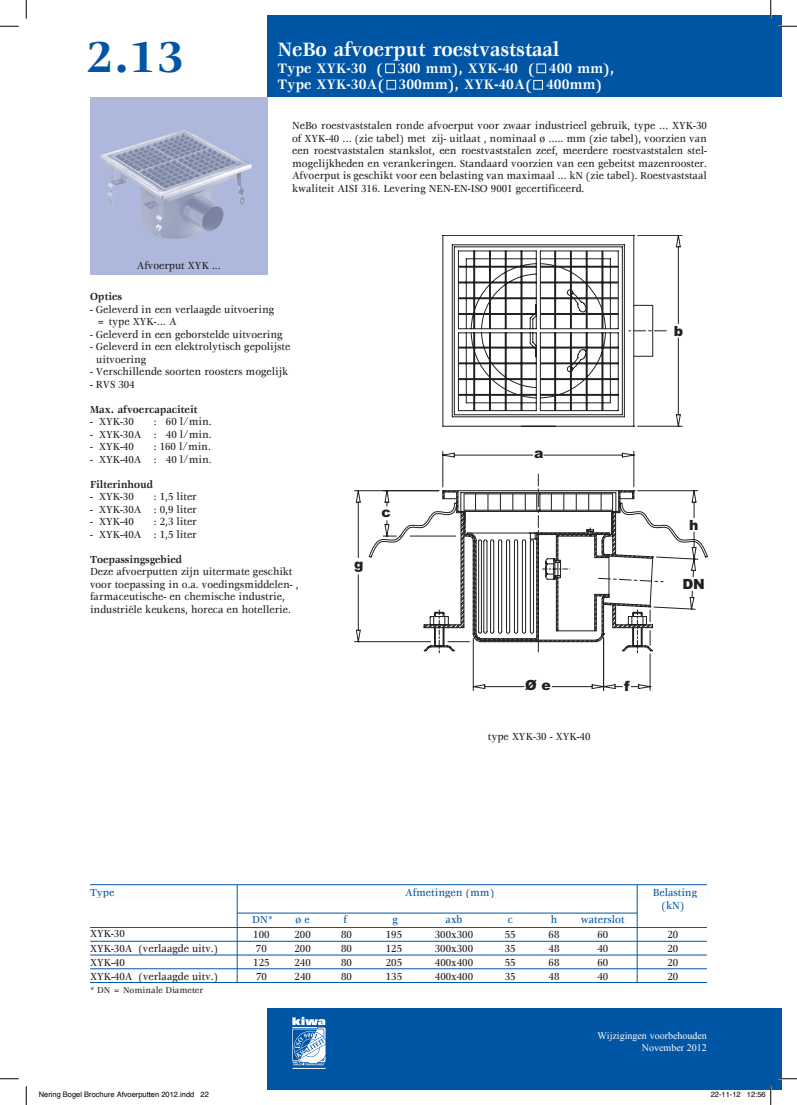
<style>
.page{position:relative;width:797px;height:1105px;background:#fff}
.page>*{position:absolute;margin:0;border:0;box-sizing:border-box;transform-origin:0 0}
.t1{font:700 47.5px "Veljovic";color:#0155a5}
.t2{font:700 21.25px "Veljovic";color:#fff;scale:.9 1}
.t3{font:700 15px/16.2px "Veljovic";color:#fff;scale:.9 1}
.t4{font:900 14px "Arial";color:#231f20}
.t5{font:500 11.25px/12.5px "Veljovic";color:#231f20;scale:.9 1}
.t6{font:700 11.25px "Veljovic";color:#231f20;scale:.9 1}
.t7{font:500 11.25px/13.8px "Veljovic";color:#0155a5;text-align:center;scale:.9 1}
.t8{font:10px/12.5px "Times New Roman";color:#fff;text-align:right}
.t9{font:500 9.38px "Veljovic";color:#231f20;scale:.9 1}
.t10{font:7.5px "Helvetica";color:#000}
</style>
<div class="page">
<div style="left:770px;top:1008px;width:11px;height:81px;background:#0155a5"></div>
<div style="left:267px;top:1008px;width:503px;height:81px;background:#0155a5"></div>
<hr style="left:292px;top:1068px;width:33px;height:1px;background:#fff">
<svg style="left:292px;top:1017px;width:34px;height:49px"></svg>
<div style="left:267px;top:16px;width:503px;height:81px;background:#0155a5"></div>
<div style="left:770px;top:16px;width:11px;height:81px;background:#0155a5"></div>
<div style="left:386px;top:80px;width:10px;height:10px;border:1px solid #fff"></div>
<div style="left:385px;top:64px;width:10px;height:9px;border:1px solid #fff"></div>
<div style="left:536px;top:64px;width:10px;height:9px;border:1px solid #fff"></div>
<div style="left:533px;top:80px;width:10px;height:10px;border:1px solid #fff"></div>
<svg style="left:442px;top:235px;width:186px;height:192px"></svg>
<svg style="left:458px;top:251px;width:160px;height:160px"></svg>
<svg style="left:628px;top:235px;width:54px;height:192px"></svg>
<svg style="left:354px;top:451px;width:344px;height:240px"></svg>
<hr style="left:90px;top:884px;width:617px;height:1px;background:#0155a5">
<hr style="left:90px;top:927px;width:617px;height:1px;background:#0155a5">
<hr style="left:90px;top:941px;width:617px;height:1px;background:#0155a5">
<hr style="left:90px;top:955px;width:617px;height:1px;background:#0155a5">
<hr style="left:90px;top:968px;width:617px;height:1px;background:#0155a5">
<hr style="left:90px;top:982px;width:617px;height:1px;background:#0155a5">
<hr style="left:237px;top:913px;width:400px;height:1px;background:#0155a5">
<hr style="left:637px;top:885px;width:1px;height:98px;background:#0155a5">
<hr style="left:237px;top:885px;width:1px;height:97px;background:#0155a5">
<div style="left:90px;top:97px;width:177px;height:177px;background:#adb8dc"></div>
<img style="left:100px;top:129px;width:151px;height:110px">
<svg style="left:0;top:25px;width:19px;height:2px"></svg>
<svg style="left:778px;top:25px;width:19px;height:2px"></svg>
<svg style="left:0;top:1078px;width:19px;height:1px"></svg>
<svg style="left:778px;top:1078px;width:19px;height:1px"></svg>
<svg style="left:25px;top:0;width:2px;height:19px"></svg>
<svg style="left:25px;top:1086px;width:2px;height:19px"></svg>
<svg style="left:770px;top:0;width:1px;height:19px"></svg>
<svg style="left:747px;top:1086px;width:24px;height:19px"></svg>
<h1 class="t1" style="left:86px;top:31px;width:99px">2.13</h1>
<p class="t5" style="left:137px;top:260px;width:94px">Afvoerput XYK ...</p>
<h2 class="t2" style="left:278px;top:38px;width:314px">NeBo afvoerput roestvaststaal</h2>
<h3 class="t3" style="left:278px;top:61px;width:375px">Type XYK-30 (□ 300 mm), XYK-40 (□ 400 mm),<br>Type XYK-30A(□ 300mm), XYK-40A(□ 400mm)</h3>
<p class="t5" style="left:292px;top:120px;width:462px;text-align:justify">NeBo roestvaststalen ronde afvoerput voor zwaar industrieel gebruik, type … XYK-30 of XYK-40 … (zie tabel) met zij- uitlaat , nominaal ø ….. mm (zie tabel), voorzien van een roestvaststalen stankslot, een roestvaststalen zeef, meerdere roestvaststalen stel&shy;mogelijkheden en verankeringen. Standaard voorzien van een gebeitst mazenrooster.<br>Afvoerput is geschikt voor een belasting van maximaal … kN (zie tabel). Roestvaststaal kwaliteit AISI 316. Levering NEN-EN-ISO 9001 gecertificeerd.</p>
<p class="t6" style="left:90px;top:291px;width:37px">Opties</p>
<p class="t5" style="left:96px;top:304px;width:199px;text-indent:-6px">- Geleverd in een verlaagde uitvoering = type XYK-… A</p>
<p class="t5" style="left:90px;top:329px;width:215px">- Geleverd in een geborstelde uitvoering</p>
<p class="t5" style="left:96px;top:341px;width:217px;text-indent:-6px">- Geleverd in een elektrolytisch gepolijste uitvoering</p>
<p class="t5" style="left:90px;top:366px;width:222px">- Verschillende soorten roosters mogelijk</p>
<p class="t5" style="left:90px;top:379px;width:51px">- RVS 304</p>
<p class="t6" style="left:90px;top:403px;width:121px">Max. afvoercapaciteit</p>
<p class="t5" style="left:90px;top:416px;width:50px">- XYK-30</p>
<p class="t5" style="left:154px;top:416px;width:66px">: 60 l/min.</p>
<p class="t5" style="left:90px;top:429px;width:137px">- XYK-30A : 40 l/min.</p>
<p class="t5" style="left:90px;top:441px;width:50px">- XYK-40</p>
<p class="t5" style="left:154px;top:441px;width:65px">: 160 l/min.</p>
<p class="t5" style="left:90px;top:454px;width:137px">- XYK-40A : 40 l/min.</p>
<p class="t6" style="left:90px;top:478px;width:72px">Filterinhoud</p>
<p class="t5" style="left:90px;top:491px;width:50px">- XYK-30</p>
<p class="t5" style="left:154px;top:491px;width:49px">: 1,5 liter</p>
<p class="t5" style="left:90px;top:504px;width:120px">- XYK-30A : 0,9 liter</p>
<p class="t5" style="left:90px;top:516px;width:50px">- XYK-40</p>
<p class="t5" style="left:154px;top:516px;width:49px">: 2,3 liter</p>
<p class="t5" style="left:90px;top:529px;width:120px">- XYK-40A : 1,5 liter</p>
<p class="t6" style="left:90px;top:553px;width:104px">Toepassingsgebied</p>
<p class="t5" style="left:90px;top:566px;width:233px">Deze afvoerputten zijn uitermate geschikt voor toepassing in o.a. voedingsmiddelen- , farmaceutische- en chemische industrie, industriële keukens, horeca en hotellerie.</p>
<p class="t4" style="left:354px;top:557px;width:11px">g</p>
<p class="t4" style="left:381px;top:504px;width:11px">c</p>
<p class="t4" style="left:673px;top:323px;width:11px">b</p>
<p class="t4" style="left:534px;top:445px;width:11px">a</p>
<p class="t4" style="left:525px;top:678px;width:27px">Ø e</p>
<p class="t5" style="left:488px;top:731px;width:115px">type XYK-30 - XYK-40</p>
<p class="t4" style="left:624px;top:679px;width:7px">f</p>
<p class="t4" style="left:689px;top:517px;width:11px">h</p>
<p class="t4" style="left:682px;top:576px;width:24px">DN</p>
<p class="t7" style="left:90px;top:886px;width:28px">Type</p>
<p class="t7" style="left:405px;top:886px;width:100px">Afmetingen (mm)</p>
<p class="t7" style="left:653px;top:886px;width:51px">Belasting (kN)</p>
<p class="t7" style="left:252px;top:913px;width:25px">DN*</p>
<p class="t7" style="left:295px;top:913px;width:17px">ø e</p>
<p class="t7" style="left:343px;top:913px;width:5px">f</p>
<p class="t7" style="left:392px;top:913px;width:8px">g</p>
<p class="t7" style="left:445px;top:913px;width:20px">axb</p>
<p class="t7" style="left:508px;top:913px;width:7px">c</p>
<p class="t7" style="left:551px;top:913px;width:9px">h</p>
<p class="t7" style="left:581px;top:913px;width:50px">waterslot</p>
<p class="t5" style="left:90px;top:927px;width:40px">XYK-30</p>
<p class="t5" style="left:253px;top:929px;width:20px">100</p>
<p class="t5" style="left:294px;top:929px;width:20px">200</p>
<p class="t5" style="left:341px;top:929px;width:14px">80</p>
<p class="t5" style="left:386px;top:929px;width:20px">195</p>
<p class="t5" style="left:435px;top:929px;width:44px">300x300</p>
<p class="t5" style="left:505px;top:929px;width:14px">55</p>
<p class="t5" style="left:548px;top:929px;width:14px">68</p>
<p class="t5" style="left:597px;top:929px;width:14px">60</p>
<p class="t5" style="left:667px;top:929px;width:14px">20</p>
<p class="t5" style="left:90px;top:943px;width:144px">XYK-30A (verlaagde uitv.)</p>
<p class="t5" style="left:256px;top:943px;width:14px">70</p>
<p class="t5" style="left:294px;top:943px;width:20px">200</p>
<p class="t5" style="left:341px;top:943px;width:14px">80</p>
<p class="t5" style="left:386px;top:943px;width:20px">125</p>
<p class="t5" style="left:435px;top:943px;width:44px">300x300</p>
<p class="t5" style="left:505px;top:943px;width:14px">35</p>
<p class="t5" style="left:548px;top:943px;width:14px">48</p>
<p class="t5" style="left:597px;top:943px;width:14px">40</p>
<p class="t5" style="left:667px;top:943px;width:14px">20</p>
<p class="t5" style="left:90px;top:957px;width:40px">XYK-40</p>
<p class="t5" style="left:253px;top:957px;width:20px">125</p>
<p class="t5" style="left:294px;top:957px;width:20px">240</p>
<p class="t5" style="left:341px;top:957px;width:14px">80</p>
<p class="t5" style="left:386px;top:957px;width:20px">205</p>
<p class="t5" style="left:435px;top:957px;width:44px">400x400</p>
<p class="t5" style="left:505px;top:957px;width:14px">55</p>
<p class="t5" style="left:548px;top:957px;width:14px">68</p>
<p class="t5" style="left:597px;top:957px;width:14px">60</p>
<p class="t5" style="left:667px;top:957px;width:14px">20</p>
<p class="t5" style="left:90px;top:970px;width:144px">XYK-40A (verlaagde uitv.)</p>
<p class="t5" style="left:256px;top:970px;width:14px">70</p>
<p class="t5" style="left:294px;top:970px;width:20px">240</p>
<p class="t5" style="left:341px;top:970px;width:14px">80</p>
<p class="t5" style="left:386px;top:970px;width:20px">135</p>
<p class="t5" style="left:435px;top:970px;width:44px">400x400</p>
<p class="t5" style="left:505px;top:970px;width:14px">35</p>
<p class="t5" style="left:548px;top:970px;width:14px">48</p>
<p class="t5" style="left:597px;top:970px;width:14px">40</p>
<p class="t5" style="left:667px;top:970px;width:14px">20</p>
<p class="t9" style="left:90px;top:985px;width:127px">* DN = Nominale Diameter</p>
<p class="t8" style="left:597px;top:1029px;width:111px">Wijzigingen voorbehouden<br>November 2012</p>
<p class="t10" style="left:39px;top:1089px;width:172px">Nering Bogel Brochure Afvoerputten 2012.indd 22</p>
<p class="t10" style="left:710px;top:1089px;width:57px">22-11-12 12:56</p>
</div>
